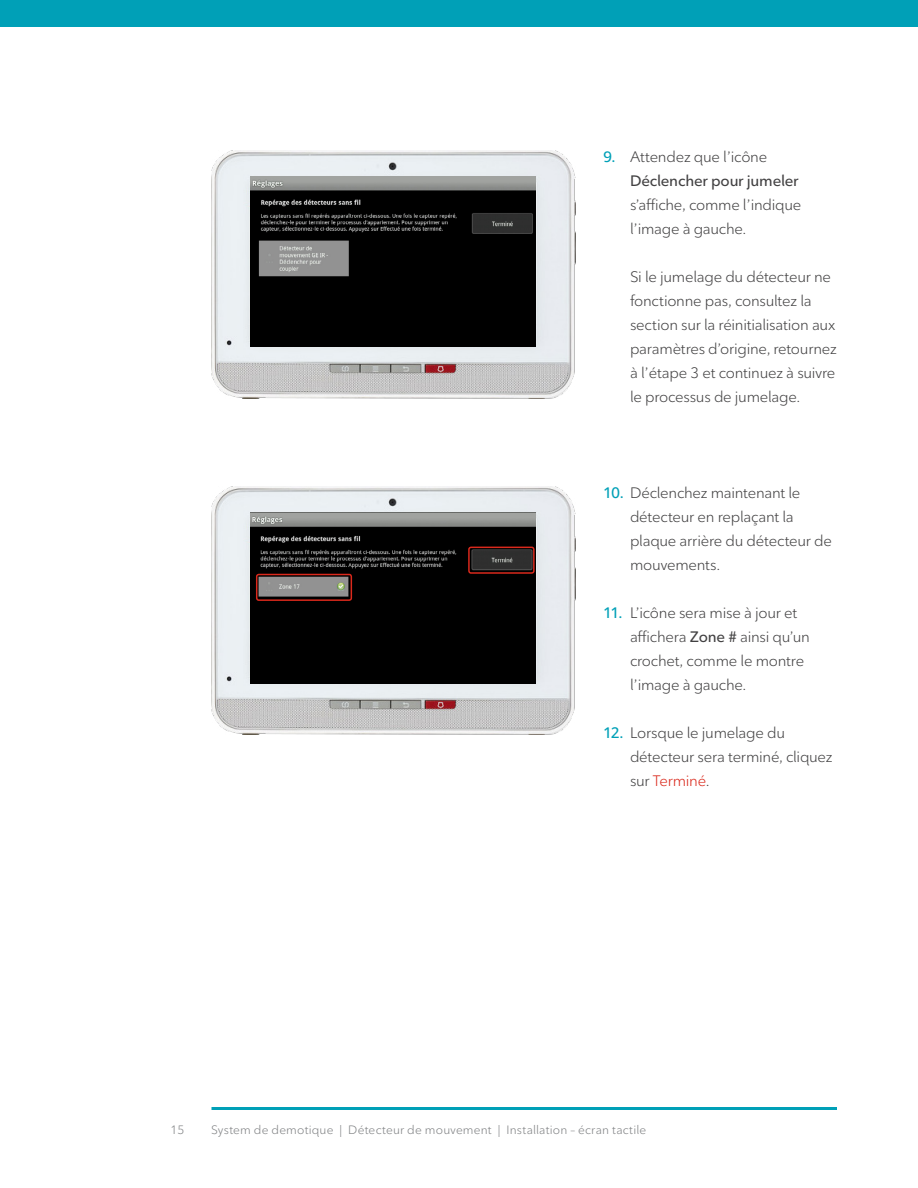
<style>
.page{position:relative;width:918px;height:1188px;background:#fff}
.page>*{position:absolute;margin:0;border:0;box-sizing:border-box;transform-origin:0 0}
.t1{font:15px/24px "Ted Next";letter-spacing:-.015em;color:#424142}
.t2{font:600 15px/24px "Ted Next";letter-spacing:-.015em;color:#424142}
.t3{font:12px "Ted Next";letter-spacing:.015em;color:#808284}
.s1{color:#00a0b7}
.s2{font-weight:400}
.s3{font-weight:600;color:#00a0b7}
.s4{font-weight:600}
.s5{color:#da291c}
</style>
<div class="page">
<div style="left:0;top:0;width:918px;height:27px;background:#00a0b7"></div>
<img style="left:212px;top:150px;width:364px;height:249px">
<img style="left:251px;top:176px;width:285px;height:170px">
<hr style="left:212px;top:1107px;width:625px;height:3px;background:#00a0b7">
<img style="left:212px;top:486px;width:364px;height:249px">
<img style="left:251px;top:512px;width:285px;height:172px">
<div style="left:468px;top:547px;width:67px;height:27px;border:2px solid #da291c;border-radius:2px"></div>
<div style="left:256px;top:574px;width:96px;height:27px;border:2px solid #da291c;border-radius:2px"></div>
<p class="t2" style="left:630px;top:144px;width:170px;text-indent:-27px"><span class="s1">9.</span> <span class="s2">Attendez que l’icône<br></span>Déclencher pour jumeler</p>
<p class="t1" style="left:630px;top:192px;width:173px">s’affiche, comme l’indique l’image à gauche.</p>
<p class="t1" style="left:630px;top:264px;width:208px">Si le jumelage du détecteur ne fonctionne pas, consultez la section sur la réinitialisation aux paramètres d’origine, retournez à l’étape 3 et continuez à suivre le processus de jumelage.</p>
<p class="t1" style="left:630px;top:480px;width:203px;text-indent:-27px"><span class="s3">10.</span> Déclenchez maintenant le détecteur en replaçant la plaque arrière du détecteur de mouvements.</p>
<p class="t1" style="left:630px;top:600px;width:181px;text-indent:-27px"><span class="s3">11.</span> L’icône sera mise à jour et affichera <span class="s4">Zone #</span> ainsi qu’un crochet, comme le montre l’image à gauche.</p>
<p class="t1" style="left:630px;top:720px;width:204px;text-indent:-27px"><span class="s3">12.</span> Lorsque le jumelage du détecteur sera terminé, cliquez sur <span class="s5">Terminé</span>.</p>
<p class="t3" style="left:171px;top:1123px;width:15px">15</p>
<p class="t3" style="left:211px;top:1123px;width:437px">System de demotique | Détecteur de mouvement | Installation – écran tactile</p>
</div>
